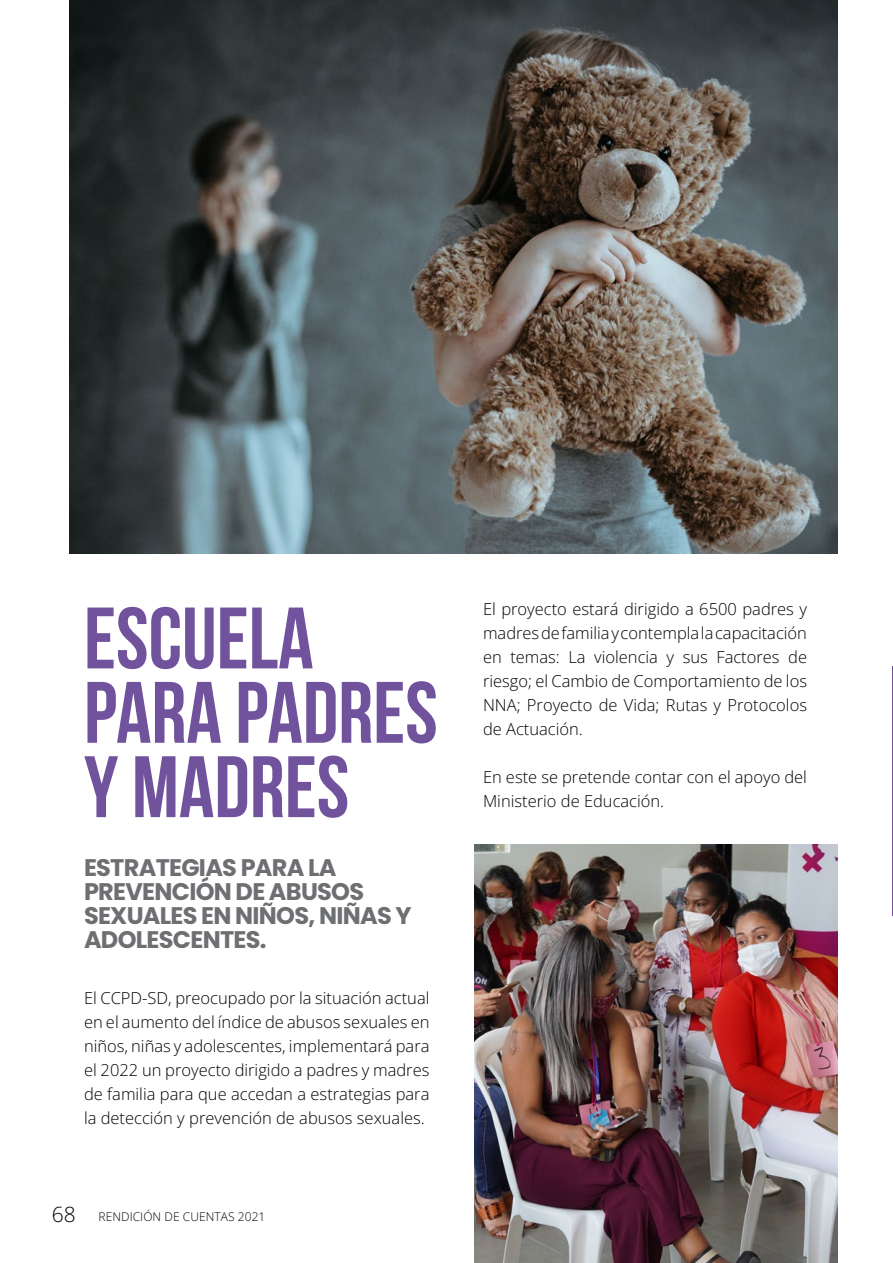
<style>
.page{position:relative;width:893px;height:1263px;background:#fff}
.page>*{position:absolute;margin:0;border:0;box-sizing:border-box;transform-origin:0 0}
.t1{font:700 87px/74.4px "Bebas Neue";color:#71529c}
.t2{font:700 24px/24px "Poppins";letter-spacing:-.03em;color:#6e6f72}
.t3{font:300 16.5px/24px "Open Sans";color:#000101;text-align:justify}
.t4{font:300 12px "Open Sans";letter-spacing:.005em;color:#000}
.s1{font-size:21px}
</style>
<div class="page">
<img style="left:69px;top:0;width:768px;height:554px">
<img style="left:474px;top:844px;width:363px;height:419px">
<hr style="left:892px;top:666px;width:1px;height:249px;background:#71529c">
<h1 class="t1" style="left:84px;top:600px;width:355px">ESCUELA<br>PARA PADRES<br>Y MADRES</h1>
<p class="t3" style="left:483px;top:596px;width:325px">El proyecto estará dirigido a 6500 padres y madres de familia y contempla la capacitación en temas: La violencia y sus Factores de riesgo; el Cambio de Comportamiento de los NNA; Proyecto de Vida; Rutas y Protocolos de Actuación.</p>
<p class="t3" style="left:483px;top:764px;width:325px">En este se pretende contar con el apoyo del<br>Ministerio de Educación.</p>
<h2 class="t2" style="left:84px;top:855px;width:329px">ESTRATEGIAS PARA LA<br>PREVENCIÓN DE ABUSOS<br>SEXUALES EN NIÑOS, NIÑAS Y<br>ADOLESCENTES.</h2>
<p class="t3" style="left:84px;top:985px;width:347px">El CCPD-SD, preocupado por la situación actual en el aumento del índice de abusos sexuales en niños, niñas y adolescentes, implementará para el 2022 un proyecto dirigido a padres y madres de familia para que accedan a estrategias para la detección y prevención de abusos sexuales.</p>
<p class="t4" style="left:52px;top:1208px;width:215px"><span class="s1">68</span> RENDICIÓN DE CUENTAS 2021</p>
</div>
